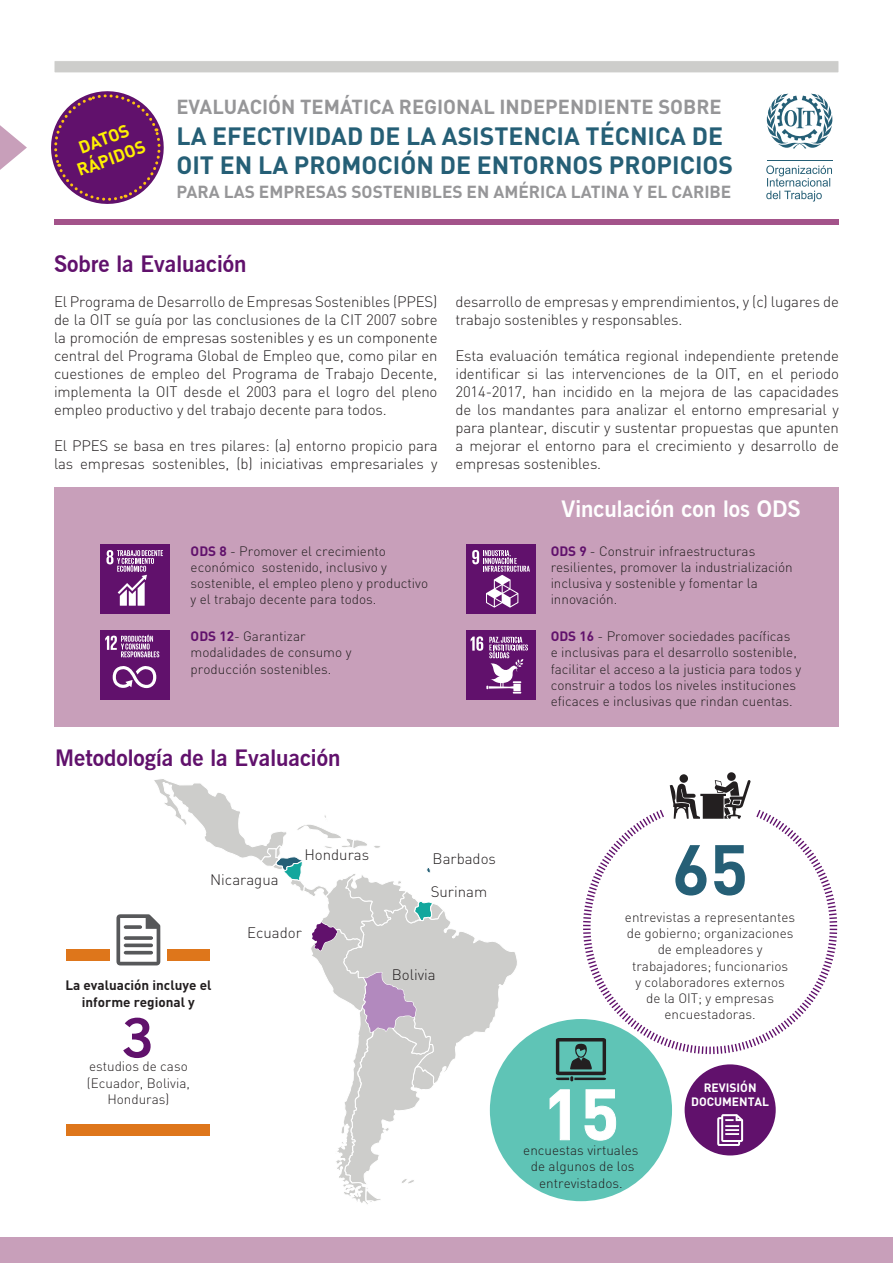
<style>
.page{position:relative;width:893px;height:1263px;background:#fff}
.page>*{position:absolute;margin:0;border:0;box-sizing:border-box;transform-origin:0 0}
.t1{font:700 70.2px "DIN";color:#255f76}
.t2{font:700 70.2px "DIN";color:#fff}
.t3{font:700 54px "News Gothic BT";color:#61116c}
.t4{font:700 24.75px/28.2px "DIN";color:#255f76}
.t5{font:700 22.5px "News Gothic BT";color:#61116c}
.t6{font:700 22.5px "News Gothic BT";color:#fff}
.t7{font:700 20.1px "DIN";color:#969698}
.t8{font:700 17.4px/20.9px "DIN";color:#fff101;text-align:center}
.t9{font:700 17.25px "DIN";color:#969698}
.t10{font:300 15px/18px "DIN";letter-spacing:-.01em;color:#231f20;text-align:justify}
.t11{font:300 13.5px/16.2px "DIN";color:#231f20}
.t12{font:700 13.5px/16.2px "DIN";color:#231f20;text-align:center}
.t13{font:700 12px/14.4px "DIN";color:#fff;text-align:center}
.s1{font-weight:700;color:#61116c}
</style>
<div class="page">
<div style="left:54px;top:487px;width:785px;height:239px;background:#c89fba"></div>
<div style="left:490px;top:1019px;width:182px;height:182px;background:#5fc4b6;border-radius:50%"></div>
<div style="left:100px;top:544px;width:70px;height:70px;background:#61116c"></div>
<svg style="left:106px;top:550px;width:57px;height:56px"></svg>
<div style="left:466px;top:544px;width:69px;height:70px;background:#61116c"></div>
<svg style="left:472px;top:550px;width:58px;height:58px"></svg>
<div style="left:100px;top:630px;width:70px;height:70px;background:#61116c"></div>
<svg style="left:113px;top:666px;width:43px;height:23px"></svg>
<svg style="left:105px;top:635px;width:54px;height:22px"></svg>
<div style="left:466px;top:630px;width:69px;height:70px;background:#61116c"></div>
<svg style="left:471px;top:636px;width:57px;height:58px"></svg>
<svg style="left:583px;top:810px;width:255px;height:245px"></svg>
<svg style="left:550px;top:1089px;width:20px;height:51px"></svg>
<svg style="left:585px;top:1089px;width:31px;height:51px"></svg>
<svg style="left:0;top:125px;width:27px;height:45px"></svg>
<svg style="left:670px;top:772px;width:81px;height:47px"></svg>
<svg style="left:556px;top:1038px;width:50px;height:43px"></svg>
<div style="left:67px;top:949px;width:143px;height:12px;background:#de761b"></div>
<div style="left:67px;top:1124px;width:143px;height:11px;background:#de761b"></div>
<div style="left:110px;top:910px;width:57px;height:57px;background:#fff"></div>
<svg style="left:116px;top:779px;width:403px;height:425px"></svg>
<svg style="left:51px;top:91px;width:113px;height:113px"></svg>
<svg style="left:766px;top:93px;width:67px;height:56px"></svg>
<hr style="left:767px;top:160px;width:66px;height:1px;background:#255f76">
<svg style="left:766px;top:165px;width:66px;height:37px"></svg>
<div style="left:54px;top:60px;width:785px;height:13px;background:#cdcdcb;border:1px solid #fff"></div>
<div style="left:54px;top:219px;width:785px;height:5px;background:#a3538a"></div>
<div style="left:685px;top:1064px;width:91px;height:91px;background:#61116c;border-radius:50%"></div>
<svg style="left:717px;top:1114px;width:26px;height:32px"></svg>
<div style="left:0;top:1237px;width:893px;height:26px;background:#c89fba"></div>
<p class="t8" style="left:67px;top:140px;width:73px;rotate:-20deg">DATOS<br>RÁPIDOS</p>
<h3 class="t7" style="left:176px;top:94px;width:547px">EVALUACIÓN TEMÁTICA REGIONAL INDEPENDIENTE SOBRE</h3>
<h3 class="t4" style="left:176px;top:121px;width:558px">LA EFECTIVIDAD DE LA ASISTENCIA TÉCNICA DE<br>OIT EN LA PROMOCIÓN DE ENTORNOS PROPICIOS</h3>
<p class="t9" style="left:176px;top:181px;width:556px">PARA LAS EMPRESAS SOSTENIBLES EN AMÉRICA LATINA Y EL CARIBE</p>
<h3 class="t5" style="left:54px;top:251px;width:194px">Sobre la Evaluación</h3>
<p class="t10" style="left:54px;top:292px;width:385px">El Programa de Desarrollo de Empresas Sostenibles (PPES) de la OIT se guía por las conclusiones de la CIT 2007 sobre la promoción de empresas sostenibles y es un componente central del Programa Global de Empleo que, como pilar en cuestiones de empleo del Programa de Trabajo Decente, implementa la OIT desde el 2003 para el logro del pleno empleo productivo y del trabajo decente para todos.</p>
<p class="t10" style="left:54px;top:436px;width:385px">El PPES se basa en tres pilares: (a) entorno propicio para las empresas sostenibles, (b) iniciativas empresariales y</p>
<p class="t10" style="left:455px;top:292px;width:385px">desarrollo de empresas y emprendimientos, y (c) lugares de trabajo sostenibles y responsables.</p>
<p class="t10" style="left:455px;top:346px;width:385px">Esta evaluación temática regional independiente pretende identificar si las intervenciones de la OIT, en el periodo 2014-2017, han incidido en la mejora de las capacidades de los mandantes para analizar el entorno empresarial y para plantear, discutir y sustentar propuestas que apunten a mejorar el entorno para el crecimiento y desarrollo de empresas sostenibles.</p>
<h3 class="t6" style="left:562px;top:495px;width:241px">Vinculación con los ODS</h3>
<p class="t11" style="left:191px;top:542px;width:239px"><span class="s1">ODS 8</span> - Promover el crecimiento económico sostenido, inclusivo y sostenible, el empleo pleno y productivo y el trabajo decente para todos.</p>
<p class="t11" style="left:551px;top:542px;width:244px"><span class="s1">ODS 9</span> - Construir infraestructuras resilientes, promover la industrialización inclusiva y sostenible y fomentar la innovación.</p>
<p class="t11" style="left:191px;top:628px;width:162px"><span class="s1">ODS 12</span>- Garantizar modalidades de consumo y producción sostenibles.</p>
<p class="t11" style="left:551px;top:628px;width:252px"><span class="s1">ODS 16</span> - Promover sociedades pacíficas<br>e inclusivas para el desarrollo sostenible, facilitar el acceso a la justicia para todos y construir a todos los niveles instituciones eficaces e inclusivas que rindan cuentas.</p>
<h3 class="t5" style="left:55px;top:744px;width:287px">Metodología de la Evaluación</h3>
<p class="t10" style="left:210px;top:870px;width:70px">Nicaragua</p>
<p class="t10" style="left:304px;top:846px;width:66px">Honduras</p>
<p class="t10" style="left:433px;top:849px;width:65px">Barbados</p>
<p class="t10" style="left:431px;top:882px;width:58px">Surinam</p>
<p class="t12" style="left:65px;top:977px;width:148px">La evaluación incluye el informe regional y</p>
<h2 class="t3" style="left:122px;top:1005px;width:34px">3</h2>
<p class="t11" style="left:87px;top:1058px;width:105px;text-align:center">estudios de caso (Ecuador, Bolivia,<br>Honduras)</p>
<p class="t10" style="left:247px;top:923px;width:56px">Ecuador</p>
<p class="t10" style="left:392px;top:965px;width:45px">Bolivia</p>
<h1 class="t1" style="left:672px;top:824px;width:78px">65</h1>
<p class="t11" style="left:625px;top:909px;width:172px;text-align:center">entrevistas a representantes de gobierno; organizaciones de empleadores y trabajadores; funcionarios<br>y colaboradores externos<br>de la OIT; y empresas encuestadoras.</p>
<h1 class="t2" style="left:543px;top:1068px;width:78px">15</h1>
<p class="t13" style="left:691px;top:1080px;width:80px">REVISIÓN<br>DOCUMENTAL</p>
<p class="t11" style="left:523px;top:1142px;width:117px;text-align:center">encuestas virtuales de algunos de los entrevistados.</p>
</div>
